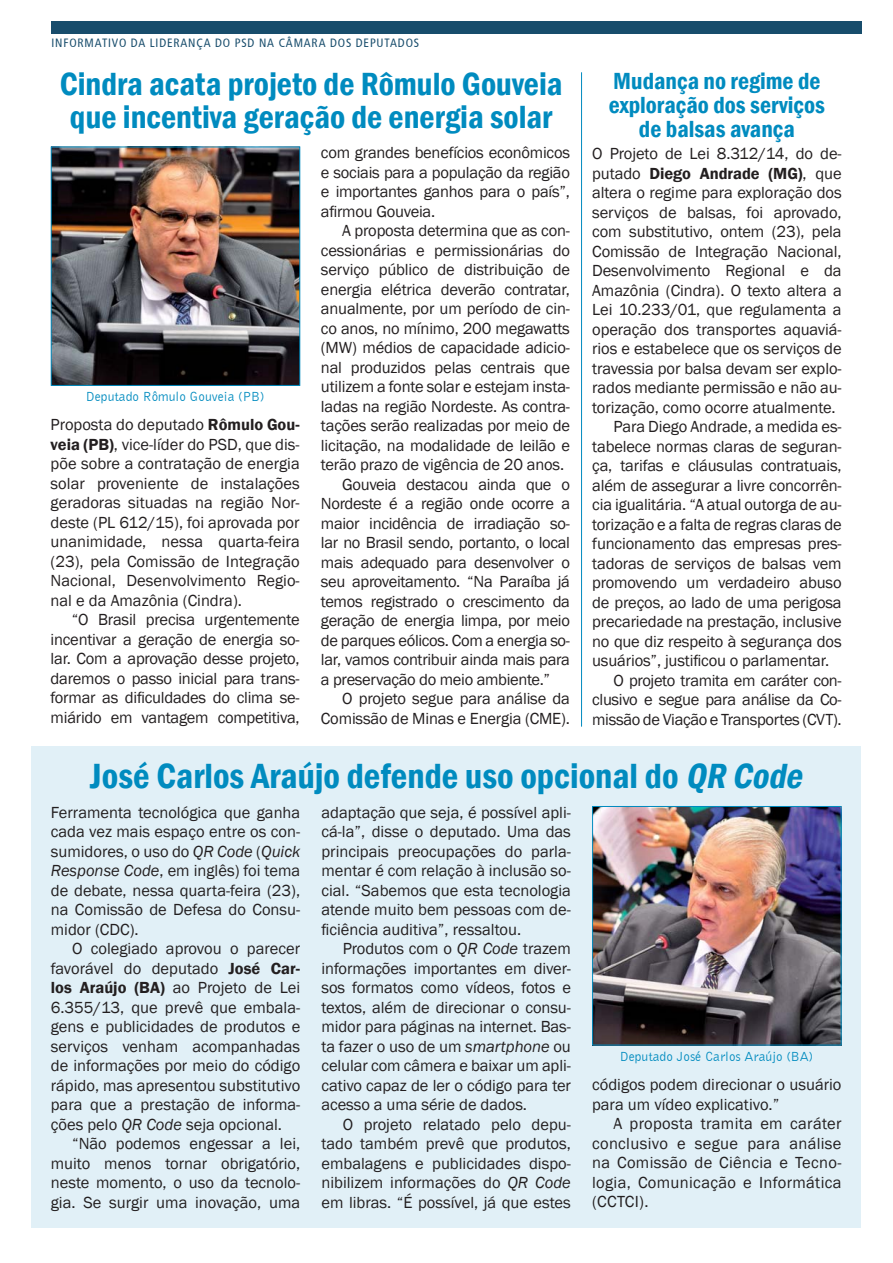
<style>
.page{position:relative;width:893px;height:1263px;background:#fff}
.page>*{position:absolute;margin:0;border:0;box-sizing:border-box;transform-origin:0 0}
.t1{font:600 condensed 36px "Franklin Gothic";color:#008bbf}
.t2{font:600 condensed 33px/33px "Franklin Gothic";color:#008bbf;text-align:center}
.t3{font:600 condensed 24px/24px "Franklin Gothic";color:#008bbf;text-align:center}
.t4{font:16.5px/19.5px "Franklin Gothic";letter-spacing:-.01em;color:#231f20;text-align:justify}
.t5{font:600 16.5px "Franklin Gothic";letter-spacing:-.005em;color:#231f20}
.t6{font:13.5px "Bell Gothic BT";color:#008bbf}
.t7{font:condensed 12px "Frutiger";letter-spacing:.07em;color:#184d6c}
.s1{font-weight:600}
.s2{font-weight:400}
.s3{font-style:italic}
</style>
<div class="page">
<div style="left:51px;top:21px;width:810px;height:13px;background:#184d6c"></div>
<img style="left:53px;top:149px;width:245px;height:235px">
<div style="left:51px;top:147px;width:249px;height:239px;border:1px solid #008bbf"></div>
<hr style="left:581px;top:72px;width:1px;height:655px;background:#008bbf">
<div style="left:32px;top:746px;width:829px;height:482px;background:#e1f0f7"></div>
<img style="left:594px;top:808px;width:245px;height:235px">
<div style="left:592px;top:806px;width:249px;height:239px;border:1px solid #008bbf"></div>
<p class="t7" style="left:52px;top:38px;width:369px">INFORMATIVO DA LIDERANÇA DO PSD NA CÂMARA DOS DEPUTADOS</p>
<h2 class="t2" style="left:60px;top:67px;width:504px">Cindra acata projeto de Rômulo Gouveia que incentiva geração de energia solar</h2>
<p class="t6" style="left:86px;top:388px;width:180px">Deputado Rômulo Gouveia (PB)</p>
<p class="t4" style="left:51px;top:415px;width:251px">Proposta do deputado <span class="s1">Rômulo Gou&shy;veia (PB)</span>, vice-líder do PSD, que dis&shy;põe sobre a contratação de energia solar proveniente de instalações geradoras situadas na região Nor&shy;deste (PL 612/15), foi aprovada por unanimidade, nessa quarta-feira (23), pela Comissão de Integração Nacional, Desenvolvimento Regio&shy;nal e da Amazônia (Cindra).</p>
<p class="t4" style="left:51px;top:610px;width:251px;text-indent:21px">“O Brasil precisa urgentemente incentivar a geração de energia so&shy;lar. Com a aprovação desse projeto, daremos o passo inicial para trans&shy;formar as dificuldades do clima se&shy;miárido em vantagem competitiva,</p>
<p class="t4" style="left:321px;top:143px;width:251px">com grandes benefícios econômicos e sociais para a população da região e importantes ganhos para o país”, afirmou Gouveia.</p>
<p class="t4" style="left:342px;top:221px;width:229px">A proposta determina que as con-</p>
<p class="t4" style="left:321px;top:240px;width:251px">cessionárias e permissionárias do</p>
<p class="t4" style="left:321px;top:260px;width:251px">serviço público de distribuição de</p>
<p class="t4" style="left:321px;top:279px;width:251px">energia elétrica deverão contratar,</p>
<p class="t4" style="left:321px;top:299px;width:251px">anualmente, por um período de cin-</p>
<p class="t4" style="left:321px;top:318px;width:251px">co anos, no mínimo, 200 megawatts</p>
<p class="t4" style="left:321px;top:338px;width:251px">(MW) médios de capacidade adicio-</p>
<p class="t4" style="left:321px;top:357px;width:251px">nal produzidos pelas centrais que</p>
<p class="t4" style="left:321px;top:377px;width:251px">utilizem a fonte solar e estejam insta-</p>
<p class="t4" style="left:321px;top:396px;width:251px">ladas na região Nordeste. As contra-</p>
<p class="t4" style="left:321px;top:416px;width:251px">tações serão realizadas por meio de</p>
<p class="t4" style="left:321px;top:435px;width:251px">licitação, na modalidade de leilão e</p>
<p class="t4" style="left:321px;top:455px;width:245px">terão prazo de vigência de 20 anos.</p>
<p class="t4" style="left:342px;top:474px;width:229px">Gouveia destacou ainda que o</p>
<p class="t4" style="left:321px;top:494px;width:251px">Nordeste é a região onde ocorre a</p>
<p class="t4" style="left:321px;top:513px;width:251px">maior incidência de irradiação so-</p>
<p class="t4" style="left:321px;top:533px;width:251px">lar no Brasil sendo, portanto, o local</p>
<p class="t4" style="left:321px;top:552px;width:251px">mais adequado para desenvolver o</p>
<p class="t4" style="left:321px;top:572px;width:251px">seu aproveitamento. “Na Paraíba já</p>
<p class="t4" style="left:321px;top:591px;width:251px">temos registrado o crescimento da</p>
<p class="t4" style="left:321px;top:611px;width:251px">geração de energia limpa, por meio</p>
<p class="t4" style="left:321px;top:630px;width:251px">de parques eólicos. Com a energia so-</p>
<p class="t4" style="left:321px;top:650px;width:251px">lar, vamos contribuir ainda mais para</p>
<p class="t4" style="left:321px;top:669px;width:231px">a preservação do meio ambiente.”</p>
<p class="t4" style="left:342px;top:689px;width:229px">O projeto segue para análise da</p>
<p class="t4" style="left:321px;top:708px;width:251px">Comissão de Minas e Energia (CME).</p>
<h3 class="t3" style="left:609px;top:69px;width:218px">Mudança no regime de exploração dos serviços de balsas avança</h3>
<p class="t4" style="left:592px;top:144px;width:251px">O Projeto de Lei 8.312/14, do de-</p>
<p class="t5" style="left:592px;top:164px;width:251px"><span class="s2">putado</span> Diego Andrade (MG)<span class="s2">, que</span></p>
<p class="t4" style="left:592px;top:183px;width:251px">altera o regime para exploração dos</p>
<p class="t4" style="left:592px;top:202px;width:251px">serviços de balsas, foi aprovado,</p>
<p class="t4" style="left:592px;top:222px;width:251px">com substitutivo, ontem (23), pela</p>
<p class="t4" style="left:592px;top:241px;width:251px">Comissão de Integração Nacional,</p>
<p class="t4" style="left:592px;top:261px;width:251px">Desenvolvimento Regional e da</p>
<p class="t4" style="left:592px;top:280px;width:251px">Amazônia (Cindra). O texto altera a</p>
<p class="t4" style="left:592px;top:300px;width:251px">Lei 10.233/01, que regulamenta a</p>
<p class="t4" style="left:592px;top:319px;width:251px">operação dos transportes aquaviá-</p>
<p class="t4" style="left:592px;top:339px;width:251px">rios e estabelece que os serviços de</p>
<p class="t4" style="left:592px;top:358px;width:251px">travessia por balsa devam ser explo-</p>
<p class="t4" style="left:592px;top:378px;width:251px">rados mediante permissão e não au-</p>
<p class="t4" style="left:592px;top:397px;width:245px">torização, como ocorre atualmente.</p>
<p class="t4" style="left:613px;top:417px;width:230px">Para Diego Andrade, a medida es-</p>
<p class="t4" style="left:592px;top:436px;width:251px">tabelece normas claras de seguran-</p>
<p class="t4" style="left:592px;top:456px;width:251px">ça, tarifas e cláusulas contratuais,</p>
<p class="t4" style="left:592px;top:475px;width:251px">além de assegurar a livre concorrên-</p>
<p class="t4" style="left:592px;top:495px;width:251px">cia igualitária. “A atual outorga de au-</p>
<p class="t4" style="left:592px;top:514px;width:251px">torização e a falta de regras claras de</p>
<p class="t4" style="left:592px;top:534px;width:251px">funcionamento das empresas pres-</p>
<p class="t4" style="left:592px;top:553px;width:251px">tadoras de serviços de balsas vem</p>
<p class="t4" style="left:592px;top:573px;width:251px">promovendo um verdadeiro abuso</p>
<p class="t4" style="left:592px;top:592px;width:251px">de preços, ao lado de uma perigosa</p>
<p class="t4" style="left:592px;top:612px;width:251px">precariedade na prestação, inclusive</p>
<p class="t4" style="left:592px;top:631px;width:251px">no que diz respeito à segurança dos</p>
<p class="t4" style="left:592px;top:651px;width:239px">usuários”, justificou o parlamentar.</p>
<p class="t4" style="left:613px;top:670px;width:230px">O projeto tramita em caráter con-</p>
<p class="t4" style="left:592px;top:690px;width:251px">clusivo e segue para análise da Co-</p>
<p class="t4" style="left:592px;top:709px;width:251px">missão de Viação e Transportes (CVT).</p>
<h1 class="t1" style="left:90px;top:755px;width:720px">José Carlos Araújo defende uso opcional do <span class="s3">QR Code</span></h1>
<p class="t4" style="left:51px;top:802px;width:251px">Ferramenta tecnológica que ganha cada vez mais espaço entre os con&shy;sumidores, o uso do <span class="s3">QR Code</span> (<span class="s3">Quick Response Code</span>, em inglês) foi tema de debate, nessa quarta-feira (23), na Comissão de Defesa do Consu&shy;midor (CDC).</p>
<p class="t4" style="left:51px;top:939px;width:251px;text-indent:21px">O colegiado aprovou o parecer favorável do deputado <span class="s1">José Car&shy;los Araújo (BA)</span> ao Projeto de Lei 6.355/13, que prevê que embala&shy;gens e publicidades de produtos e serviços venham acompanhadas de informações por meio do código rápido, mas apresentou substitutivo para que a prestação de informa&shy;ções pelo <span class="s3">QR Code</span> seja opcional.</p>
<p class="t4" style="left:51px;top:1134px;width:251px;text-indent:21px">“Não podemos engessar a lei, muito menos tornar obrigatório, neste momento, o uso da tecnolo&shy;gia. Se surgir uma inovação, uma</p>
<p class="t4" style="left:321px;top:802px;width:251px">adaptação que seja, é possível apli&shy;cá-la”, disse o deputado. Uma das principais preocupações do parla&shy;mentar é com relação à inclusão so&shy;cial. “Sabemos que esta tecnologia atende muito bem pessoas com de&shy;ficiência auditiva”, ressaltou.</p>
<p class="t4" style="left:321px;top:939px;width:251px;text-indent:21px">Produtos com o <span class="s3">QR Code</span> trazem informações importantes em diver&shy;sos formatos como vídeos, fotos e textos, além de direcionar o consu&shy;midor para páginas na internet. Bas&shy;ta fazer o uso de um <span class="s3">smartphone</span> ou celular com câmera e baixar um apli&shy;cativo capaz de ler o código para ter acesso a uma série de dados.</p>
<p class="t4" style="left:321px;top:1114px;width:251px;text-indent:21px">O projeto relatado pelo depu&shy;tado também prevê que produtos, embalagens e publicidades dispo&shy;nibilizem informações do <span class="s3">QR Code </span>em libras. “É possível, já que estes</p>
<p class="t6" style="left:620px;top:1048px;width:195px">Deputado José Carlos Araújo (BA)</p>
<p class="t4" style="left:592px;top:1074px;width:251px">códigos podem direcionar o usuário para um vídeo explicativo.”</p>
<p class="t4" style="left:592px;top:1113px;width:251px;text-indent:21px">A proposta tramita em caráter conclusivo e segue para análise na Comissão de Ciência e Tecno&shy;logia, Comunicação e Informática (CCTCI).</p>
</div>
